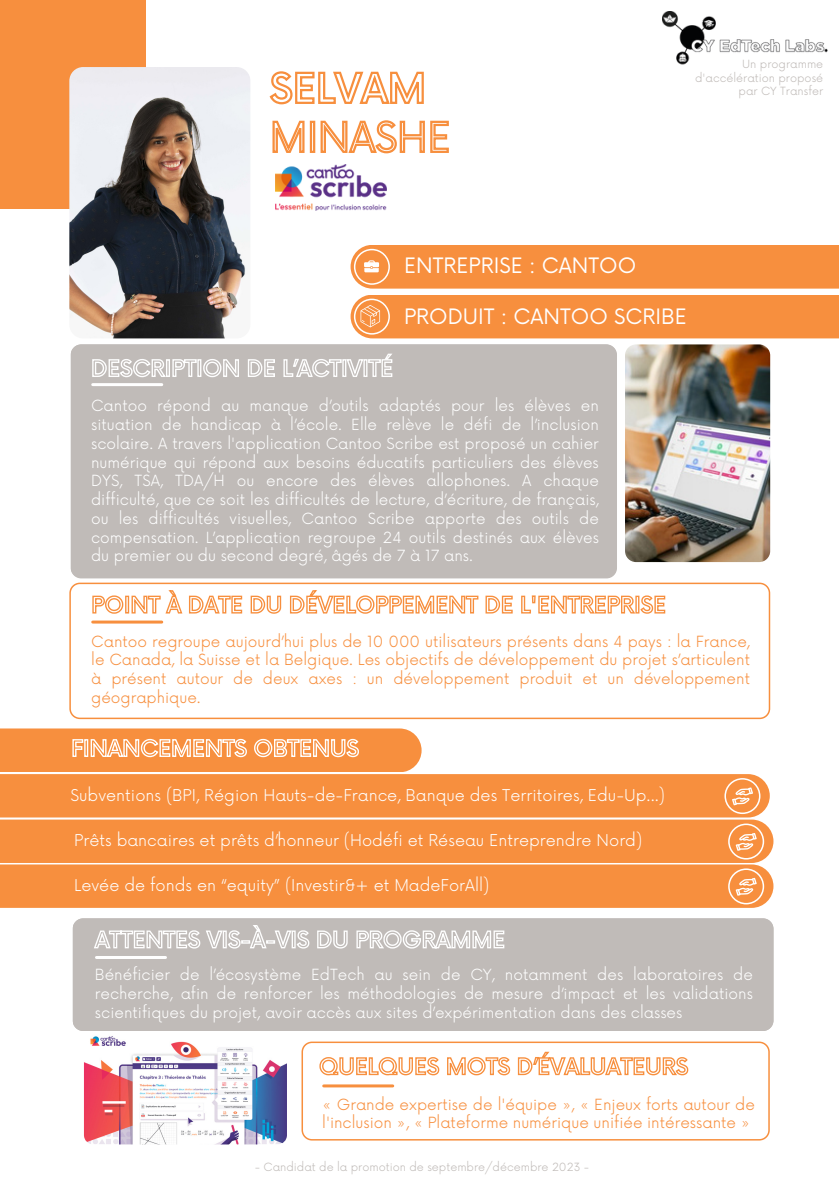
<style>
.page{position:relative;width:839px;height:1191px;background:#fff}
.page>*{position:absolute;margin:0;border:0;box-sizing:border-box;transform-origin:0 0}
.t1{font:20.8px "Now";color:#fff}
.t2{font:300 15.8px "Now";color:#fff}
.t3{font:300 15px/18.8px "Now";color:#fff;text-align:justify}
.t4{font:300 15px/18.8px "Now";color:#f78f3e;text-align:justify}
.t5{font:300 11px/13.8px "Now";color:#c0bbb8;text-align:right}
</style>
<div class="page">
<div style="left:0;top:0;width:145px;height:209px;background:#f78f3e"></div>
<img style="left:69px;top:67px;width:181px;height:271px;border-radius:14px">
<div style="left:71px;top:344px;width:546px;height:234px;background:#c0bbb8"></div>
<img style="left:625px;top:344px;width:145px;height:218px;border-radius:11px">
<hr style="left:93px;top:383px;width:69px;height:3px;background:#fff">
<svg style="left:69px;top:583px;width:701px;height:136px"></svg>
<img style="left:84px;top:1030px;width:203px;height:115px;border-radius:9px">
<div style="left:73px;top:918px;width:700px;height:113px;background:#c0bbb8"></div>
<svg style="left:93px;top:924px;width:412px;height:26px"></svg>
<hr style="left:93px;top:621px;width:69px;height:3px;background:#f78f3e">
<hr style="left:96px;top:956px;width:69px;height:3px;background:#fff">
<svg style="left:301px;top:1042px;width:468px;height:99px"></svg>
<hr style="left:324px;top:1084px;width:69px;height:3px;background:#f78f3e">
<img style="left:275px;top:164px;width:111px;height:47px">
<svg style="left:91px;top:352px;width:302px;height:26px"></svg>
<svg style="left:269px;top:71px;width:155px;height:34px"></svg>
<svg style="left:272px;top:120px;width:177px;height:34px"></svg>
<svg style="left:92px;top:589px;width:574px;height:26px"></svg>
<svg style="left:318px;top:1051px;width:371px;height:27px"></svg>
<svg style="left:0;top:728px;width:421px;height:44px"></svg>
<img style="left:662px;top:11px;width:166px;height:54px">
<div style="left:350px;top:245px;width:488px;height:44px;background:#f78f3e"></div>
<div style="left:350px;top:295px;width:488px;height:43px;background:#f78f3e"></div>
<div style="left:0;top:774px;width:769px;height:44px;background:#f78f3e"></div>
<svg style="left:724px;top:778px;width:36px;height:36px"></svg>
<div style="left:0;top:820px;width:773px;height:43px;background:#f78f3e"></div>
<svg style="left:728px;top:824px;width:36px;height:36px"></svg>
<div style="left:0;top:864px;width:773px;height:44px;background:#f78f3e"></div>
<svg style="left:728px;top:868px;width:36px;height:36px"></svg>
<p class="t5" style="left:695px;top:57px;width:130px">Un programme d'accélération proposé par CY Transfer</p>
<p class="t1" style="left:404px;top:254px;width:234px">ENTREPRISE : CANTOO</p>
<p class="t1" style="left:404px;top:305px;width:284px">PRODUIT : CANTOO SCRIBE</p>
<p class="t3" style="left:91px;top:397px;width:509px">Cantoo répond au manque d’outils adaptés pour les élèves en situation de handicap à l’école. Elle relève le défi de l’inclusion scolaire. A travers l'application Cantoo Scribe est proposé un cahier numérique qui répond aux besoins éducatifs particuliers des élèves DYS, TSA, TDA/H ou encore des élèves allophones. A chaque difficulté, que ce soit les difficultés de lecture, d’écriture, de français, ou les difficultés visuelles, Cantoo Scribe apporte des outils de compensation. L’application regroupe 24 outils destinés aux élèves du premier ou du second degré, âgés de 7 à 17 ans.</p>
<p class="t4" style="left:91px;top:632px;width:660px">Cantoo regroupe aujourd’hui plus de 10 000 utilisateurs présents dans 4 pays : la France, le Canada, la Suisse et la Belgique. Les objectifs de développement du projet s’articulent à présent autour de deux axes : un développement produit et un développement géographique.</p>
<p class="t2" style="left:70px;top:786px;width:596px">Subventions (BPI, Région Hauts-de-France, Banque des Territoires, Edu-Up...)</p>
<p class="t2" style="left:74px;top:832px;width:569px">Prêts bancaires et prêts d’honneur (Hodéfi et Réseau Entreprendre Nord)</p>
<p class="t2" style="left:74px;top:877px;width:416px">Levée de fonds en “equity” (Investir&amp;+ et MadeForAll)</p>
<p class="t3" style="left:95px;top:966px;width:659px">Bénéficier de l’écosystème EdTech au sein de CY, notamment des laboratoires de recherche, afin de renforcer les méthodologies de mesure d’impact et les validations scientifiques du projet, avoir accès aux sites d’expérimentation dans des classes</p>
<p class="t4" style="left:322px;top:1096px;width:434px">« Grande expertise de l'équipe », « Enjeux forts autour de l'inclusion », « Plateforme numérique unifiée intéressante »</p>
<p class="t5" style="left:255px;top:1160px;width:336px">- Candidat de la promotion de septembre/décembre 2023 -</p>
</div>
